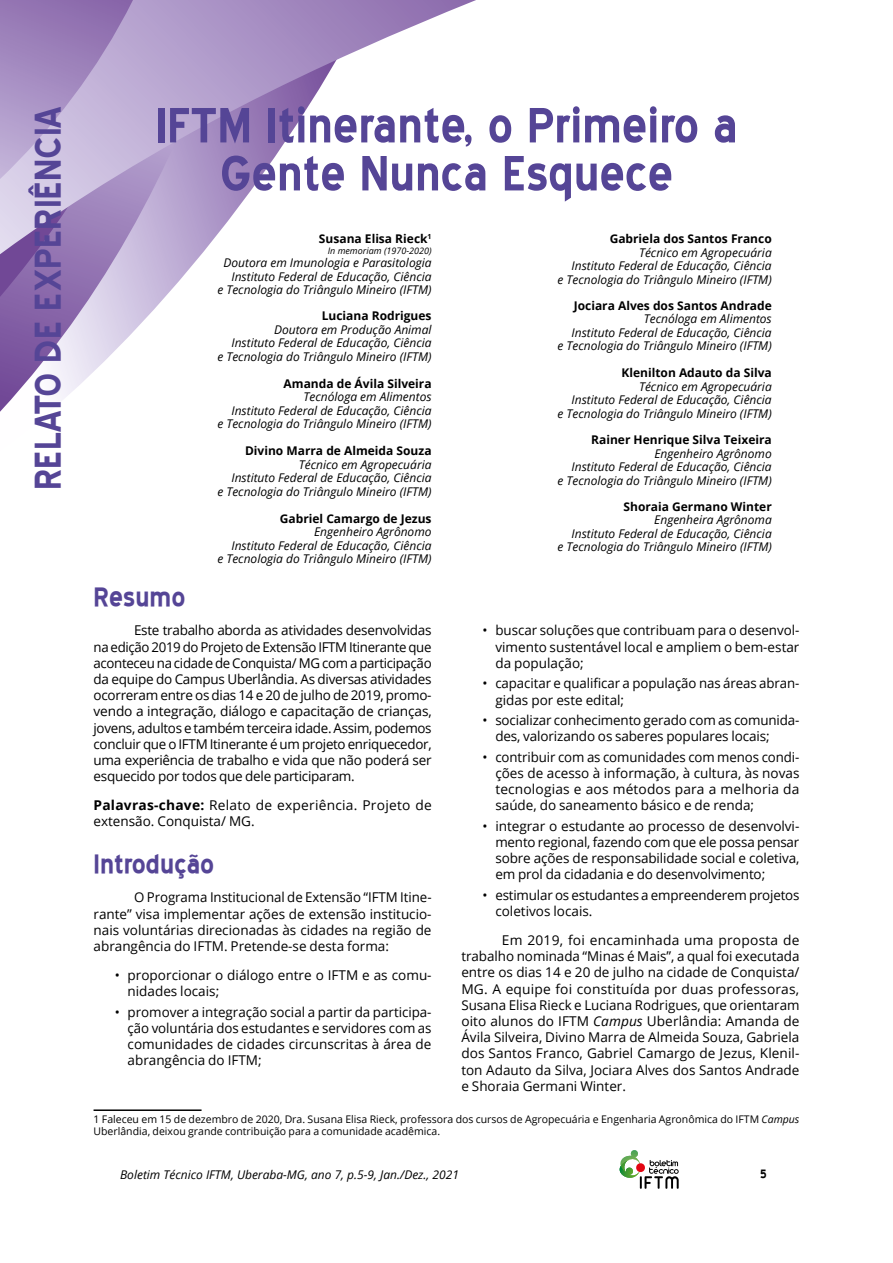
<style>
.page{position:relative;width:893px;height:1263px;background:#fff}
.page>*{position:absolute;margin:0;border:0;box-sizing:border-box;transform-origin:0 0}
.t1{font:700 60px/48px "Blue Highway";color:#554596;text-align:center}
.t2{font:700 45px "Blue Highway";color:#554596}
.t3{font:700 33px "Blue Highway";color:#554596}
.t4{font:700 15px "Blue Highway";color:#000}
.t5{font:13.5px/16.2px "Open Sans";color:#000;text-align:justify}
.t6{font:italic 12px/13.5px "Open Sans";color:#000;text-align:right}
.t7{font:700 12px "Open Sans";color:#000}
.t8{font:10.5px/12.6px "Open Sans";color:#000}
.t9{font:italic 9px "Open Sans";color:#000}
.s1{font-weight:700}
.s2{font-style:italic}
</style>
<div class="page">
<svg style="left:619px;top:1150px;width:60px;height:39px"></svg>
<svg style="left:0;top:254px;width:202px;height:158px"></svg>
<svg style="left:0;top:0;width:476px;height:254px"></svg>
<svg style="left:0;top:0;width:133px;height:179px;background:#b19cca"></svg>
<hr style="left:94px;top:1109px;width:108px;height:2px;background:#000">
<h2 class="t2" style="left:27px;top:490px;width:385px;rotate:-90deg">RELATO DE EXPERIÊNCIA</h2>
<h1 class="t1" style="left:155px;top:102px;width:584px">IFTM Itinerante, o Primeiro a<br>Gente Nunca Esquece</h1>
<p class="t7" style="left:319px;top:230px;width:114px">Susana Elisa Rieck<sup>1</sup></p>
<p class="t9" style="left:328px;top:244px;width:105px">In memoriam (1970-2020)</p>
<p class="t6" style="left:217px;top:256px;width:216px">Doutora em Imunologia e Parasitologia<br>Instituto Federal de Educação, Ciência<br>e Tecnologia do Triângulo Mineiro (IFTM)</p>
<p class="t7" style="left:322px;top:307px;width:111px">Luciana Rodrigues</p>
<p class="t6" style="left:217px;top:322px;width:216px">Doutora em Produção Animal<br>Instituto Federal de Educação, Ciência<br>e Tecnologia do Triângulo Mineiro (IFTM)</p>
<p class="t7" style="left:284px;top:375px;width:149px">Amanda de Ávila Silveira</p>
<p class="t6" style="left:217px;top:390px;width:216px">Tecnóloga em Alimentos<br>Instituto Federal de Educação, Ciência<br>e Tecnologia do Triângulo Mineiro (IFTM)</p>
<p class="t7" style="left:245px;top:442px;width:188px">Divino Marra de Almeida Souza</p>
<p class="t6" style="left:217px;top:457px;width:216px">Técnico em Agropecuária<br>Instituto Federal de Educação, Ciência<br>e Tecnologia do Triângulo Mineiro (IFTM)</p>
<p class="t7" style="left:280px;top:510px;width:153px">Gabriel Camargo de Jezus</p>
<p class="t6" style="left:217px;top:525px;width:216px">Engenheiro Agrônomo<br>Instituto Federal de Educação, Ciência<br>e Tecnologia do Triângulo Mineiro (IFTM)</p>
<p class="t7" style="left:610px;top:230px;width:164px">Gabriela dos Santos Franco</p>
<p class="t6" style="left:558px;top:245px;width:216px">Técnico em Agropecuária<br>Instituto Federal de Educação, Ciência<br>e Tecnologia do Triângulo Mineiro (IFTM)</p>
<p class="t7" style="left:574px;top:297px;width:199px">Jociara Alves dos Santos Andrade</p>
<p class="t6" style="left:558px;top:312px;width:216px">Tecnóloga em Alimentos<br>Instituto Federal de Educação, Ciência<br>e Tecnologia do Triângulo Mineiro (IFTM)</p>
<p class="t7" style="left:621px;top:364px;width:152px">Klenilton Adauto da Silva</p>
<p class="t6" style="left:558px;top:379px;width:216px">Técnico em Agropecuária<br>Instituto Federal de Educação, Ciência<br>e Tecnologia do Triângulo Mineiro (IFTM)</p>
<p class="t7" style="left:591px;top:431px;width:182px">Rainer Henrique Silva Teixeira</p>
<p class="t6" style="left:558px;top:446px;width:216px">Engenheiro Agrônomo<br>Instituto Federal de Educação, Ciência<br>e Tecnologia do Triângulo Mineiro (IFTM)</p>
<p class="t7" style="left:623px;top:498px;width:150px">Shoraia Germano Winter</p>
<p class="t6" style="left:558px;top:513px;width:216px">Engenheira Agrônoma<br>Instituto Federal de Educação, Ciência<br>e Tecnologia do Triângulo Mineiro (IFTM)</p>
<h3 class="t3" style="left:94px;top:582px;width:93px">Resumo</h3>
<p class="t5" style="left:94px;top:622px;width:340px;text-indent:40px">Este trabalho aborda as atividades desenvolvidas na edição 2019 do Projeto de Extensão IFTM Itinerante que aconteceu na cidade de Conquista/ MG com a participação da equipe do Campus Uberlândia. As diversas atividades ocorreram entre os dias 14 e 20 de julho de 2019, promo&shy;vendo a integração, diálogo e capacitação de crianças, jovens, adultos e também terceira idade. Assim, podemos concluir que o IFTM Itinerante é um projeto enriquecedor, uma experiência de trabalho e vida que não poderá ser esquecido por todos que dele participaram.</p>
<p class="t5" style="left:94px;top:797px;width:340px"><span class="s1">Palavras-chave:</span> Relato de experiência. Projeto de extensão. Conquista/ MG.</p>
<h3 class="t3" style="left:94px;top:849px;width:122px">Introdução</h3>
<p class="t5" style="left:94px;top:889px;width:340px;text-indent:40px">O Programa Institucional de Extensão “IFTM Itine&shy;rante” visa implementar ações de extensão institucio&shy;nais voluntárias direcionadas às cidades na região de abrangência do IFTM. Pretende-se desta forma:</p>
<p class="t5" style="left:128px;top:966px;width:306px;text-indent:-13px">• proporcionar o diálogo entre o IFTM e as comu&shy;nidades locais;</p>
<p class="t5" style="left:128px;top:1003px;width:306px;text-indent:-13px">• promover a integração social a partir da participa&shy;ção voluntária dos estudantes e servidores com as comunidades de cidades circunscritas à área de abrangência do IFTM;</p>
<p class="t5" style="left:495px;top:622px;width:306px;text-indent:-13px">• buscar soluções que contribuam para o desenvol&shy;vimento sustentável local e ampliem o bem-estar da população;</p>
<p class="t5" style="left:495px;top:675px;width:306px;text-indent:-13px">• capacitar e qualificar a população nas áreas abran&shy;gidas por este edital;</p>
<p class="t5" style="left:495px;top:712px;width:306px;text-indent:-13px">• socializar conhecimento gerado com as comunida&shy;des, valorizando os saberes populares locais;</p>
<p class="t5" style="left:495px;top:748px;width:306px;text-indent:-13px">• contribuir com as comunidades com menos condi&shy;ções de acesso à informação, à cultura, às novas tecnologias e aos métodos para a melhoria da saúde, do saneamento básico e de renda;</p>
<p class="t5" style="left:495px;top:817px;width:306px;text-indent:-13px">• integrar o estudante ao processo de desenvolvi&shy;mento regional, fazendo com que ele possa pensar sobre ações de responsabilidade social e coletiva, em prol da cidadania e do desenvolvimento;</p>
<p class="t5" style="left:495px;top:886px;width:306px;text-indent:-13px">• estimular os estudantes a empreenderem projetos coletivos locais.</p>
<p class="t5" style="left:461px;top:931px;width:340px;text-indent:40px">Em 2019, foi encaminhada uma proposta de trabalho nominada “Minas é Mais”, a qual foi executada entre os dias 14 e 20 de julho na cidade de Conquista/ MG. A equipe foi constituída por duas professoras, Susana Elisa Rieck e Luciana Rodrigues, que orientaram oito alunos do IFTM <span class="s2">Campus</span> Uberlândia: Amanda de Ávila Silveira, Divino Marra de Almeida Souza, Gabriela dos Santos Franco, Gabriel Camargo de Jezus, Klenil&shy;ton Adauto da Silva, Jociara Alves dos Santos Andrade e Shoraia Germani Winter.</p>
<p class="t8" style="left:94px;top:1112px;width:707px">1 Faleceu em 15 de dezembro de 2020, Dra. Susana Elisa Rieck, professora dos cursos de Agropecuária e Engenharia Agronômica do IFTM <span class="s2">Campus<br></span>Uberlândia, deixou grande contribuição para a comunidade acadêmica.</p>
<p class="t6" style="left:120px;top:1167px;width:340px">Boletim Técnico IFTM, Uberaba-MG, ano 7, p.5-9, Jan./Dez., 2021</p>
<p class="t4" style="left:760px;top:1167px;width:8px">5</p>
</div>
